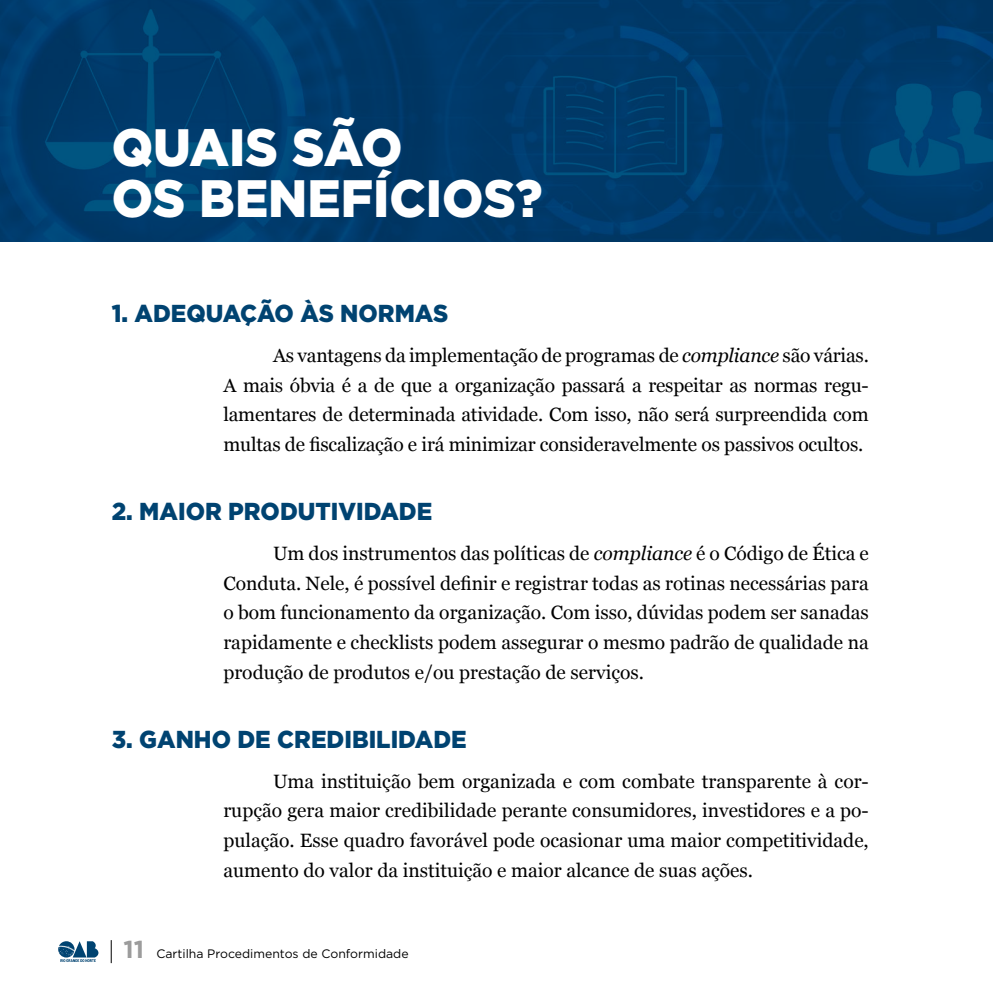
<style>
.page{position:relative;width:993px;height:993px;background:#fff}
.page>*{position:absolute;margin:0;border:0;box-sizing:border-box;transform-origin:0 0}
.t1{font:900 52.5px/50.8px "Gotham";color:#fff;scale:.95 1}
.t2{font:900 24.5px "Gotham";color:#004371;scale:.95 1}
.t3{font:19.25px/29.8px "Georgia";color:#000;text-align:justify}
.t4{font:12.25px "Gotham";color:#000}
.s1{font-style:italic}
.s2{font-weight:700;font-size:24.5px;color:#9c9c9c}
</style>
<div class="page">
<svg style="left:58px;top:941px;width:40px;height:20px"></svg>
<svg style="left:111px;top:940px;width:1px;height:22px"></svg>
<img style="left:0;top:0;width:992px;height:241px">
<h1 class="t1" style="left:112px;top:121px;width:455px">QUAIS SÃO<br>OS BENEFÍCIOS?</h1>
<p class="t2" style="left:112px;top:297px;width:356px">1. ADEQUAÇÃO ÀS NORMAS</p>
<p class="t3" style="left:223px;top:339px;width:646px;text-indent:50px">As vantagens da implementação de programas de <span class="s1">compliance</span> são várias.<br>A mais óbvia é a de que a organização passará a respeitar as normas regu&shy;lamentares de determinada atividade. Com isso, não será surpreendida com multas de fiscalização e irá minimizar consideravelmente os passivos ocultos.</p>
<p class="t2" style="left:112px;top:494px;width:339px">2. MAIOR PRODUTIVIDADE</p>
<p class="t3" style="left:223px;top:537px;width:646px;text-indent:50px">Um dos instrumentos das políticas de <span class="s1">compliance</span> é o Código de Ética e Conduta. Nele, é possível definir e registrar todas as rotinas necessárias para o bom funcionamento da organização. Com isso, dúvidas podem ser sanadas rapidamente e checklists podem assegurar o mesmo padrão de qualidade na produção de produtos e/ou prestação de serviços.</p>
<p class="t2" style="left:112px;top:722px;width:375px">3. GANHO DE CREDIBILIDADE</p>
<p class="t3" style="left:223px;top:765px;width:646px;text-indent:50px">Uma instituição bem organizada e com combate transparente à cor&shy;rupção gera maior credibilidade perante consumidores, investidores e a po&shy;pulação. Esse quadro favorável pode ocasionar uma maior competitividade, aumento do valor da instituição e maior alcance de suas ações.</p>
<p class="t4" style="left:124px;top:945px;width:286px"><span class="s2">11</span> Cartilha Procedimentos de Conformidade</p>
</div>
